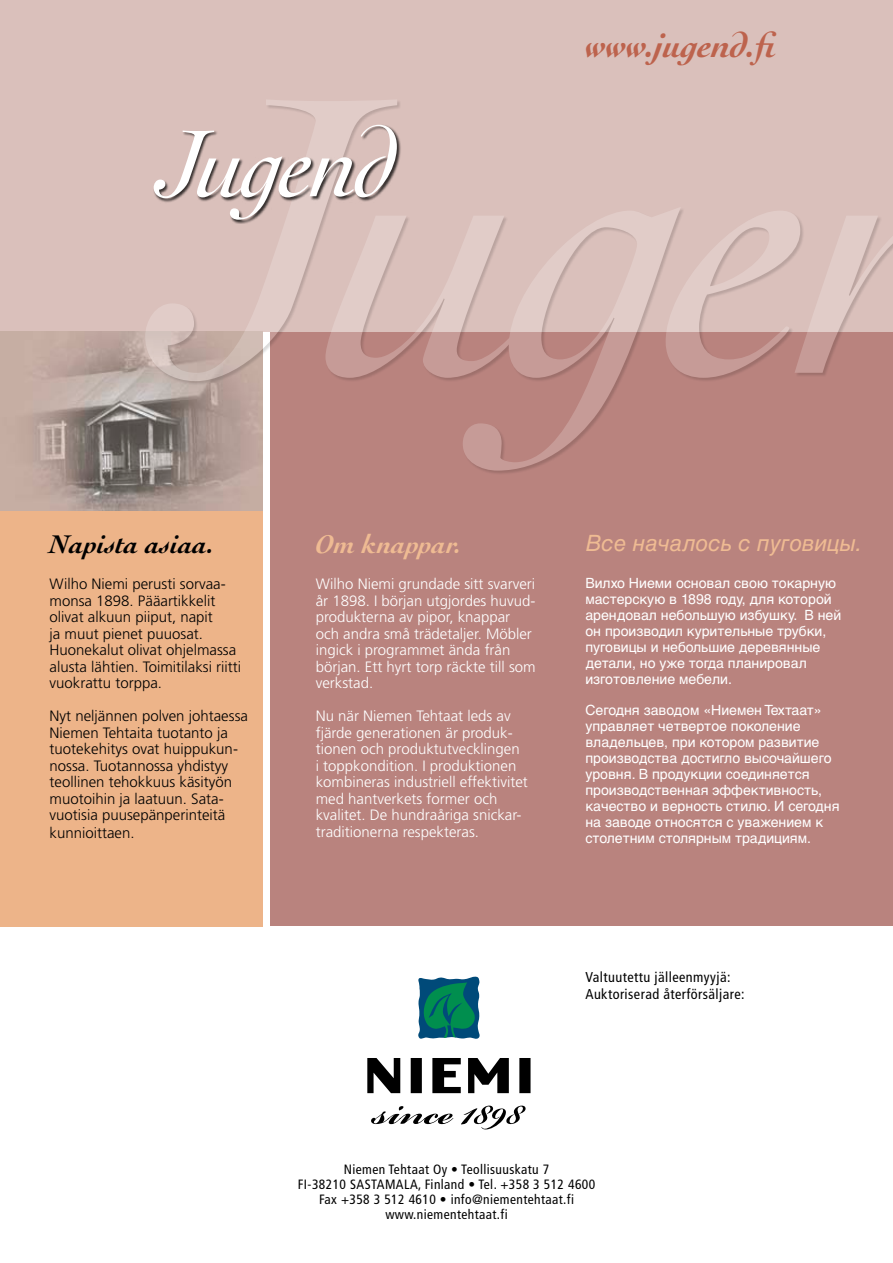
<style>
.page{position:relative;width:893px;height:1263px;background:#fff}
.page>*{position:absolute;margin:0;border:0;box-sizing:border-box;transform-origin:0 0}
.t1{font:700 56.25px "Bickham Script Pro";color:#000}
.t2{font:italic 700 36px "Cochin LT Std";letter-spacing:-.01em;color:#bd634d}
.t3{font:italic 700 27px "Cochin LT Std";color:#000}
.t4{font:italic 700 27px "Cochin LT Std";color:#efbb93}
.t5{font:italic 22.5px "Helvetica LT Std";color:#efbb93}
.t6{font:300 15px/16.5px "Frutiger LT Std";color:#fff}
.t7{font:300 15px/16.5px "Frutiger LT Std";color:#000}
.t8{font:condensed 14.25px/17.1px "Frutiger LT Std";letter-spacing:.03em;color:#000}
.t9{font:14.1px/15.9px "Helvetica LT Std";color:#fff}
.t10{font:condensed 13.5px/15px "Frutiger LT Std";letter-spacing:.03em;color:#000;text-align:center}
</style>
<div class="page">
<div style="left:0;top:0;width:893px;height:332px;background:#dac0bb"></div>
<div style="left:270px;top:332px;width:623px;height:594px;background:#b9837e"></div>
<div style="left:0;top:332px;width:262px;height:595px;background:#edb489"></div>
<img style="left:0;top:332px;width:262px;height:179px">
<div style="left:145px;top:75px;width:748px;height:400px;background:#000;opacity:.75"></div>
<svg style="left:145px;top:99px;width:252px;height:282px"></svg>
<svg style="left:463px;top:207px;width:218px;height:264px"></svg>
<svg style="left:666px;top:211px;width:227px;height:167px"></svg>
<svg style="left:154px;top:125px;width:360px;height:253px"></svg>
<svg style="left:418px;top:976px;width:62px;height:63px;background:#187773"></svg>
<svg style="left:367px;top:1058px;width:33px;height:35px"></svg>
<div style="left:411px;top:1058px;width:11px;height:35px;background:#000"></div>
<svg style="left:432px;top:1058px;width:29px;height:35px"></svg>
<div style="left:519px;top:1058px;width:11px;height:35px;background:#000"></div>
<svg style="left:468px;top:1058px;width:41px;height:35px"></svg>
<h2 class="t2" style="left:585px;top:25px;width:198px">www.jugend.fi</h2>
<h3 class="t3" style="left:50px;top:528px;width:166px">Napista asiaa.</h3>
<p class="t7" style="left:50px;top:576px;width:193px">Wilho Niemi perusti sorvaa&shy;monsa 1898. Pääartikkelit olivat alkuun piiput, napit<br>ja muut pienet puuosat.<br>Huonekalut olivat ohjelmassa alusta lähtien. Toimitilaksi riitti vuokrattu torppa.</p>
<p class="t7" style="left:50px;top:708px;width:200px">Nyt neljännen polven johtaessa<br>Niemen Tehtaita tuotanto ja tuotekehitys ovat huippukun&shy;nossa. Tuotannossa yhdistyy teollinen tehokkuus käsityön muotoihin ja laatuun. Sata&shy;vuotisia puusepänperinteitä</p>
<p class="t7" style="left:50px;top:825px;width:87px">kunnioittaen.</p>
<h3 class="t4" style="left:316px;top:528px;width:147px">Om knappar.</h3>
<p class="t6" style="left:316px;top:576px;width:221px">Wilho Niemi grundade sitt svarveri år 1898. I början utgjordes huvud&shy;produkterna av pipor, knappar och andra små trädetaljer. Möbler ingick i programmet ända från början. Ett hyrt torp räckte till som verkstad.</p>
<p class="t6" style="left:316px;top:708px;width:214px">Nu när Niemen Tehtaat leds av fjärde generationen är produk&shy;tionen och produktutvecklingen<br>i toppkondition. I produktionen kombineras industriell effektivitet med hantverkets former och kvalitet. De hundraåriga snickar&shy;traditionerna respekteras.</p>
<h1 class="t1" style="left:374px;top:1071px;width:150px">since 1898</h1>
<h3 class="t5" style="left:585px;top:530px;width:278px">Все началось с пуговицы.</h3>
<p class="t9" style="left:585px;top:575px;width:257px">Вилхо Ниеми основал свою токарную мастерскую в 1898 году, для которой арендовал небольшую избушку. В ней он производил курительные трубки, пуговицы и небольшие деревянные детали, но уже тогда планировал изготовление мебели.</p>
<p class="t9" style="left:585px;top:702px;width:256px">Сегодня заводом «Ниемен Техтаат» управляет четвертое поколение владельцев, при котором развитие производства достигло высочайшего уровня. В продукции соединяется производственная эффективность, качество и верность стилю. И сегодня на заводе относятся с уважением к столетним столярным традициям.</p>
<p class="t8" style="left:585px;top:968px;width:161px">Valtuutettu jälleenmyyjä:<br>Auktoriserad återförsäljare:</p>
<p class="t10" style="left:298px;top:1162px;width:299px">Niemen Tehtaat Oy • Teollisuuskatu 7<br>FI-38210 SASTAMALA, Finland • Tel. +358 3 512 4600<br>Fax +358 3 512 4610 • info@niementehtaat.fi www.niementehtaat.fi</p>
</div>
